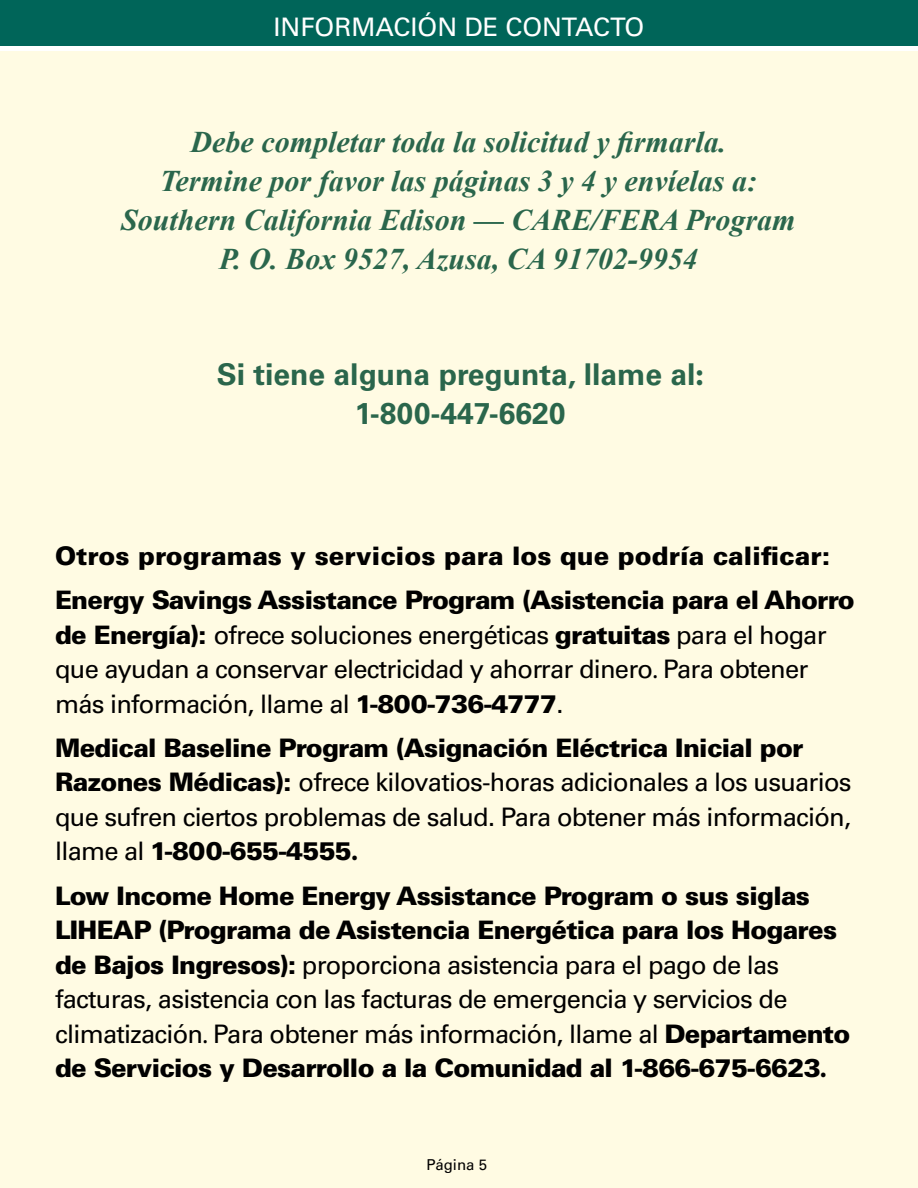
<style>
.page{position:relative;width:918px;height:1188px;background:#fff}
.page>*{position:absolute;margin:0;border:0;box-sizing:border-box;transform-origin:0 0}
.t1{font:italic 700 30px "Times New Roman";color:#2a664c}
.t2{font:700 30px "Univers LT Std";color:#2a664c}
.t3{font:25.5px/34.5px "Univers LT Std";letter-spacing:-.03em;color:#000}
.t4{font:900 25.5px/34.5px "Univers LT Std";letter-spacing:-.03em;color:#000}
.t5{font:900 25.5px "Univers LT Std";color:#000}
.t6{font:25.5px "Univers LT Std";color:#fff}
.t7{font:15px "Univers LT Std";color:#000}
.s1{font-family:"Myriad Pro"}
.s2{font-weight:900}
.s3{font-family:"Myriad Pro";font-weight:700}
.s4{font-weight:400}
.s5{font-family:"Myriad Pro";font-weight:400}
</style>
<div class="page">
<div style="left:0;top:52px;width:918px;height:1136px;background:#fffbe3"></div>
<div style="left:0;top:0;width:918px;height:45px;background:#006559"></div>
<p class="t6" style="left:274px;top:12px;width:372px">INFORMACIÓN DE CONTACTO</p>
<p class="t1" style="left:191px;top:122px;width:537px">Debe completar toda la solicitud y firmarla.</p>
<p class="t1" style="left:160px;top:161px;width:599px">Termine por favor las páginas 3 y 4 y envíelas a:</p>
<p class="t1" style="left:121px;top:200px;width:676px">Southern California Edison — CARE/FERA Program</p>
<p class="t1" style="left:219px;top:239px;width:480px">P. O. Box 9527, Azusa, CA 91702-9954</p>
<p class="t2" style="left:217px;top:357px;width:488px">Si tiene alguna pregunta, llame al<span class="s1">:</span></p>
<p class="t2" style="left:355px;top:396px;width:212px">1-800-447-6620</p>
<p class="t5" style="left:55px;top:540px;width:777px">Otros programas y servicios para los que podría calificar:</p>
<p class="t3" style="left:55px;top:583px;width:801px"><span class="s2">Energy Savings Assistance Program (Asistencia para el Ahorro de Energía):</span> ofrece soluciones energéticas <span class="s2">gratuitas</span> para el hogar que ayudan a conservar electricidad y ahorrar dinero<span class="s1">.</span> Para obtener más información, llame al <span class="s2">1-800-736-4777</span>.</p>
<p class="t3" style="left:55px;top:731px;width:798px"><span class="s2">Medical Baseline Program (Asignación Eléctrica Inicial por Razones Médicas):</span> ofrece kilovatios-horas adicionales a los usuarios que sufren ciertos problemas de salud. Para obtener más información, llame al <span class="s2">1-800-655-4555</span><span class="s3">.</span></p>
<p class="t4" style="left:55px;top:878px;width:797px">Low Income Home Energy Assistance Program o sus siglas LIHEAP (Programa de Asistencia Energética para los Hogares de Bajos Ingresos): <span class="s4">proporciona asistencia para el pago de las facturas, asistencia con las facturas de emergencia y servicios de climatización</span><span class="s5">.</span> <span class="s4">Para obtener más información, llame al</span> Departamento de Servicios y Desarrollo a la Comunidad al 1-866-675-6623<span class="s3">.</span></p>
<p class="t7" style="left:427px;top:1155px;width:62px">Página 5</p>
</div>
